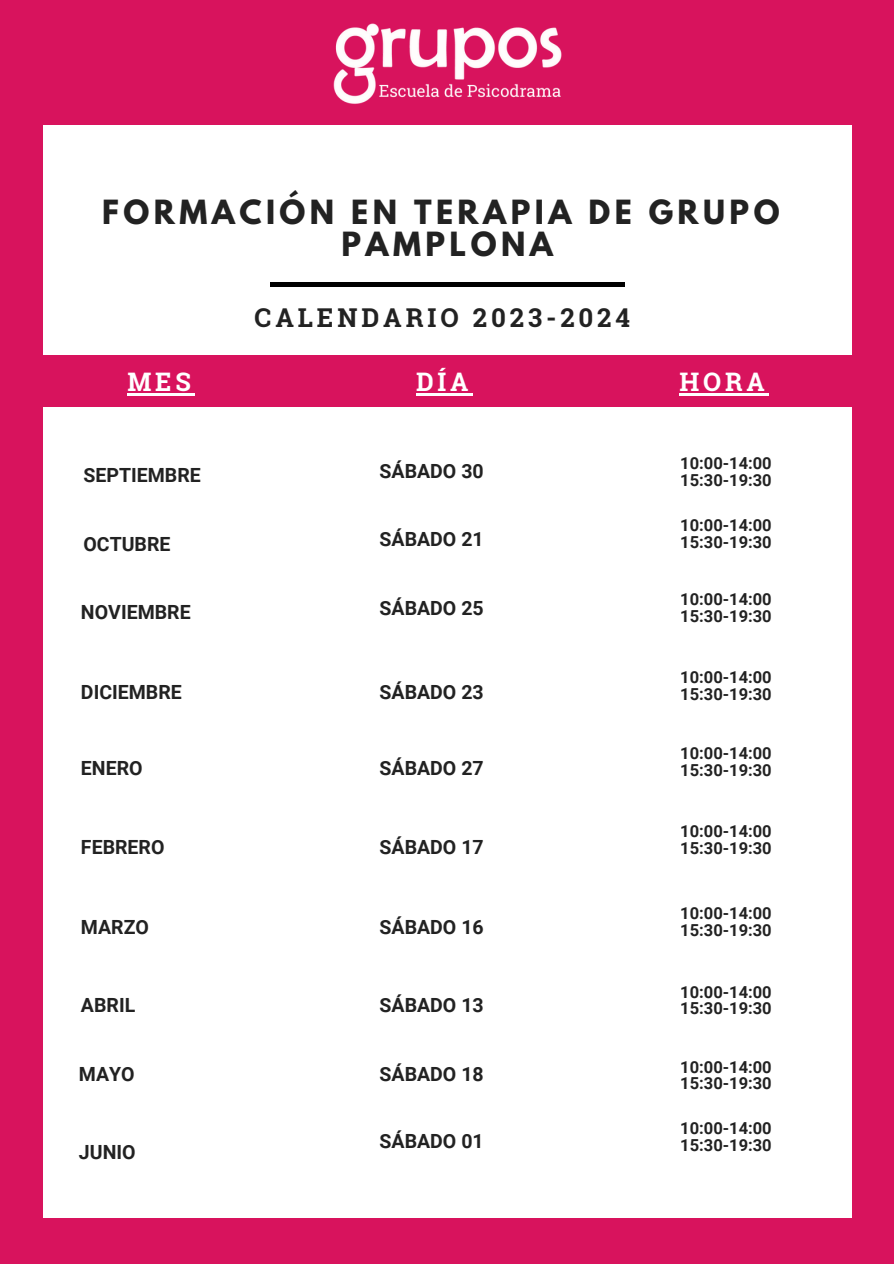
<style>
.page{position:relative;width:894px;height:1264px;background:#fff}
.page>*{position:absolute;margin:0;border:0;box-sizing:border-box;transform-origin:0 0}
.t1{font:700 29.55px/32.1px "League Spartan";letter-spacing:.15em;color:#222;text-align:center}
.t2{font:700 25.95px "Roboto Slab";letter-spacing:.15em;color:#222}
.t3{font:700 25.5px "Roboto Slab";letter-spacing:.15em;color:#fff}
.t4{font:700 19.5px "Roboto";color:#222}
.t5{font:700 16.5px/17px "Roboto";color:#222}
</style>
<div class="page">
<div style="left:0;top:0;width:893px;height:1263px;background:#d8135d"></div>
<div style="left:43px;top:126px;width:807px;height:1091px;background:#fff"></div>
<hr style="left:269px;top:282px;width:355px;height:4px;background:#000">
<div style="left:0;top:355px;width:850px;height:52px;background:#d8135d"></div>
<img style="left:333px;top:23px;width:229px;height:81px">
<hr style="left:127px;top:393px;width:68px;height:2px;background:#fff">
<hr style="left:416px;top:393px;width:56px;height:2px;background:#fff">
<hr style="left:679px;top:393px;width:89px;height:2px;background:#fff">
<h1 class="t1" style="left:102px;top:199px;width:678px">FORMACIÓN EN TERAPIA DE GRUPO<br>PAMPLONA</h1>
<h3 class="t3" style="left:127px;top:364px;width:65px">MES</h3>
<p class="t4" style="left:83px;top:464px;width:119px">SEPTIEMBRE</p>
<p class="t4" style="left:83px;top:533px;width:89px">OCTUBRE</p>
<p class="t4" style="left:81px;top:601px;width:111px">NOVIEMBRE</p>
<p class="t4" style="left:81px;top:681px;width:102px">DICIEMBRE</p>
<p class="t4" style="left:81px;top:756px;width:63px">ENERO</p>
<p class="t4" style="left:81px;top:836px;width:85px">FEBRERO</p>
<p class="t4" style="left:81px;top:915px;width:69px">MARZO</p>
<p class="t4" style="left:81px;top:994px;width:56px">ABRIL</p>
<p class="t4" style="left:79px;top:1062px;width:57px">MAYO</p>
<p class="t4" style="left:79px;top:1141px;width:58px">JUNIO</p>
<h2 class="t2" style="left:254px;top:300px;width:377px">CALENDARIO 2023-2024</h2>
<h3 class="t3" style="left:416px;top:364px;width:54px">DÍA</h3>
<h3 class="t3" style="left:679px;top:364px;width:87px">HORA</h3>
<p class="t4" style="left:379px;top:460px;width:106px">SÁBADO 30</p>
<p class="t4" style="left:379px;top:528px;width:106px">SÁBADO 21</p>
<p class="t4" style="left:379px;top:597px;width:106px">SÁBADO 25</p>
<p class="t4" style="left:379px;top:681px;width:106px">SÁBADO 23</p>
<p class="t4" style="left:379px;top:757px;width:106px">SÁBADO 27</p>
<p class="t4" style="left:379px;top:836px;width:106px">SÁBADO 17</p>
<p class="t4" style="left:379px;top:915px;width:106px">SÁBADO 16</p>
<p class="t4" style="left:379px;top:994px;width:106px">SÁBADO 13</p>
<p class="t4" style="left:379px;top:1062px;width:106px">SÁBADO 18</p>
<p class="t4" style="left:379px;top:1130px;width:106px">SÁBADO 01</p>
<p class="t5" style="left:680px;top:455px;width:93px">10:00-14:00<br>15:30-19:30</p>
<p class="t5" style="left:680px;top:516px;width:93px">10:00-14:00<br>15:30-19:30</p>
<p class="t5" style="left:680px;top:591px;width:93px">10:00-14:00<br>15:30-19:30</p>
<p class="t5" style="left:680px;top:669px;width:93px">10:00-14:00<br>15:30-19:30</p>
<p class="t5" style="left:680px;top:744px;width:93px">10:00-14:00<br>15:30-19:30</p>
<p class="t5" style="left:680px;top:823px;width:93px">10:00-14:00<br>15:30-19:30</p>
<p class="t5" style="left:680px;top:905px;width:93px">10:00-14:00<br>15:30-19:30</p>
<p class="t5" style="left:680px;top:983px;width:93px">10:00-14:00<br>15:30-19:30</p>
<p class="t5" style="left:680px;top:1058px;width:93px">10:00-14:00<br>15:30-19:30</p>
<p class="t5" style="left:680px;top:1119px;width:93px">10:00-14:00<br>15:30-19:30</p>
</div>
